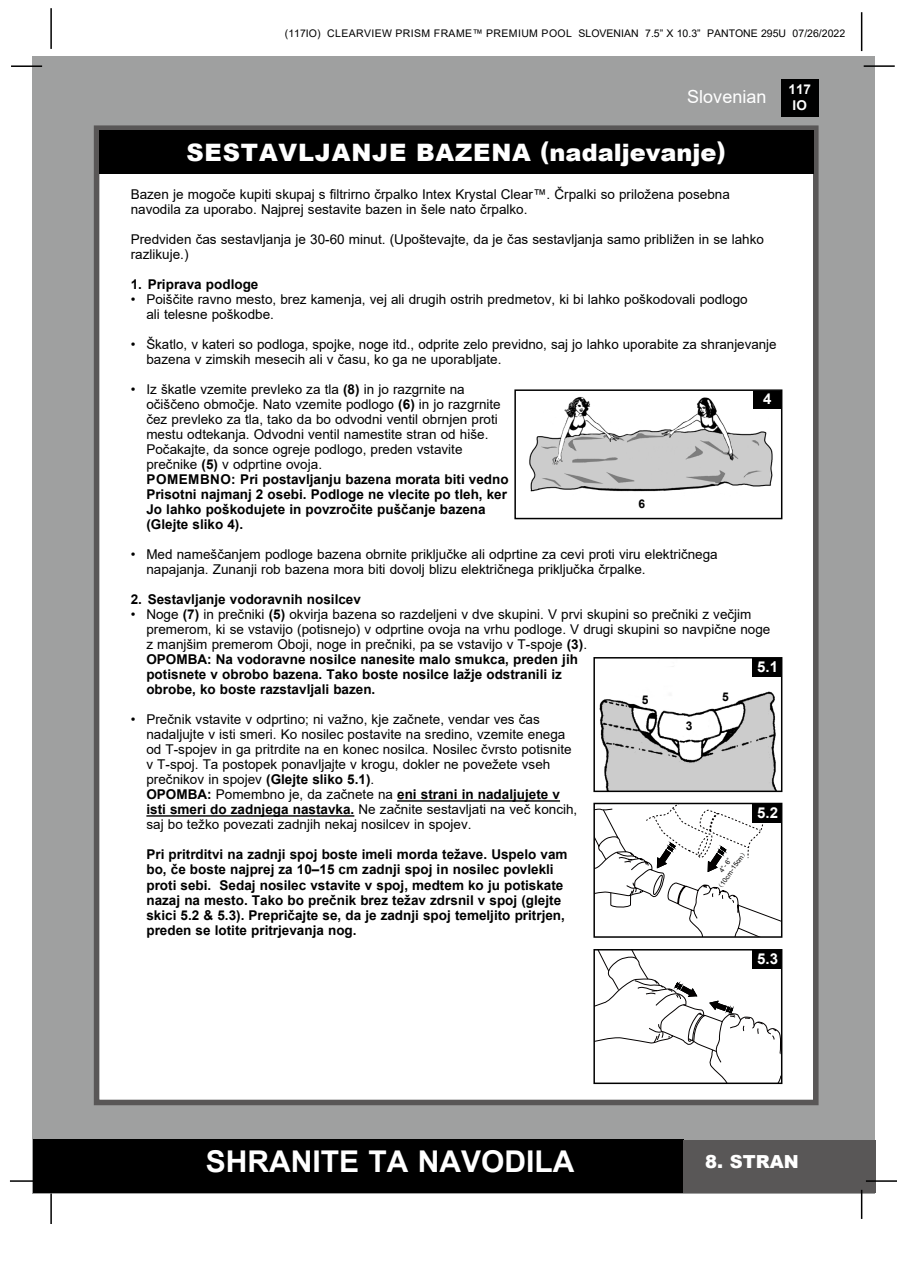
<style>
.page{position:relative;width:897px;height:1264px;background:#fff}
.page>*{position:absolute;margin:0;border:0;box-sizing:border-box;transform-origin:0 0}
.t1{font:700 30px "Arial";color:#fff}
.t2{font:900 24px "Arial";letter-spacing:.035em;color:#fff}
.t3{font:18px "Arial";color:#fff}
.t4{font:900 18px "Arial";color:#fff}
.t5{font:700 15px "Arial";color:#fff}
.t6{font:13.5px/15px "Arial";color:#000}
.t7{font:700 13.5px/15px "Arial";color:#000}
.t8{font:700 13.5px/16.2px "Arial";color:#fff;text-align:center}
.t9{font:700 12px "Arial";color:#000}
.t10{font:10.5px "Arial";color:#000}
.t11{font:6.75px "Arial";color:#000}
.s1{font-weight:700}
.s2{font-family:"Adobe Song Std Light GBK EUC H"}
</style>
<div class="page">
<div style="left:33px;top:56px;width:842px;height:1137px;background:#9fa0a0"></div>
<div style="left:780px;top:79px;width:38px;height:38px;background:#000"></div>
<hr style="left:863px;top:65px;width:31px;height:2px;background:#000">
<hr style="left:50px;top:8px;width:2px;height:41px;background:#000">
<hr style="left:860px;top:12px;width:2px;height:39px;background:#000">
<div style="left:33px;top:1140px;width:650px;height:53px;background:#000"></div>
<div style="left:682px;top:1140px;width:193px;height:53px;background:#595757"></div>
<hr style="left:865px;top:1180px;width:31px;height:1px;background:#000">
<hr style="left:860px;top:1189px;width:2px;height:30px;background:#000">
<hr style="left:50px;top:1193px;width:2px;height:31px;background:#000">
<hr style="left:10px;top:1180px;width:31px;height:1px;background:#000">
<hr style="left:11px;top:65px;width:31px;height:2px;background:#000">
<div style="left:94px;top:125px;width:724px;height:980px;background:#fff;border:6px solid #595757"></div>
<div style="left:99px;top:130px;width:714px;height:44px;background:#000"></div>
<hr style="left:397px;top:800px;width:163px;height:1px;background:#000">
<hr style="left:146px;top:815px;width:208px;height:1px;background:#000">
<img style="left:529px;top:397px;width:250px;height:95px">
<div style="left:514px;top:389px;width:268px;height:130px;border:2px solid #000"></div>
<div style="left:753px;top:391px;width:28px;height:17px;background:#000"></div>
<svg style="left:596px;top:805px;width:183px;height:129px"></svg>
<div style="left:593px;top:802px;width:189px;height:135px;border:2px solid #000"></div>
<div style="left:752px;top:804px;width:28px;height:18px;background:#000"></div>
<svg style="left:596px;top:952px;width:183px;height:129px"></svg>
<div style="left:593px;top:949px;width:189px;height:135px;border:2px solid #000"></div>
<div style="left:752px;top:950px;width:28px;height:18px;background:#000"></div>
<img style="left:599px;top:666px;width:180px;height:123px">
<div style="left:593px;top:657px;width:189px;height:135px;border:2px solid #000"></div>
<div style="left:752px;top:658px;width:28px;height:18px;background:#000"></div>
<p class="t10" style="left:285px;top:26px;width:561px">(117IO) CLEARVIEW PRISM FRAME™ PREMIUM POOL SLOVENIAN 7.5” X 10.3” PANTONE 295U 07/26/2022</p>
<h3 class="t3" style="left:687px;top:84px;width:81px">Slovenian</h3>
<p class="t8" style="left:788px;top:81px;width:24px">117<br>IO</p>
<h2 class="t2" style="left:186px;top:135px;width:541px">SESTAVLJANJE BAZENA (nadaljevanje)</h2>
<p class="t6" style="left:131px;top:187px;width:600px">Bazen je mogoče kupiti skupaj s filtrirno črpalko Intex Krystal Clear™. Črpalki so priložena posebna navodila za uporabo. Najprej sestavite bazen in šele nato črpalko.</p>
<p class="t6" style="left:131px;top:232px;width:634px">Predviden čas sestavljanja je 30-60 minut. (Upoštevajte, da je čas sestavljanja samo približen in se lahko razlikuje.)</p>
<p class="t7" style="left:131px;top:277px;width:129px">1. Priprava podloge</p>
<p class="t6" style="left:146px;top:292px;width:603px;text-indent:-16px">• Poiščite ravno mesto, brez kamenja, vej ali drugih ostrih predmetov, ki bi lahko poškodovali podlogo ali telesne poškodbe.</p>
<p class="t6" style="left:146px;top:337px;width:631px;text-indent:-16px">• Škatlo, v kateri so podloga, spojke, noge itd., odprite zelo previdno, saj jo lahko uporabite za shranjevanje bazena v zimskih mesecih ali v času, ko ga ne uporabljate.</p>
<p class="t6" style="left:146px;top:382px;width:364px;text-indent:-16px">• Iz škatle vzemite prevleko za tla <span class="s1">(8)</span> in jo razgrnite na očiščeno območje. Nato vzemite podlogo <span class="s1">(6)</span> in jo razgrnite čez prevleko za tla, tako da bo odvodni ventil obrnjen proti mestu odtekanja. Odvodni ventil namestite stran od hiše.<br>Počakajte, da sonce ogreje podlogo, preden vstavite prečnike <span class="s1">(5)</span> v odprtine ovoja.<br><span class="s1">POMEMBNO: Pri postavljanju bazena morata biti vedno Prisotni najmanj 2 osebi. Podloge ne vlecite po tleh, ker Jo lahko poškodujete in povzročite puščanje bazena (Glejte sliko 4).</span></p>
<p class="t6" style="left:146px;top:547px;width:573px;text-indent:-16px">• Med nameščanjem podloge bazena obrnite priključke ali odprtine za cevi proti viru električnega napajanja. Zunanji rob bazena mora biti dovolj blizu električnega priključka črpalke.</p>
<p class="t7" style="left:131px;top:592px;width:232px">2. Sestavljanje vodoravnih nosilcev</p>
<p class="t6" style="left:146px;top:607px;width:625px;text-indent:-16px">• Noge <span class="s1">(7)</span> in prečniki <span class="s1">(5)</span> okvirja bazena so razdeljeni v dve skupini. V prvi skupini so prečniki z večjim premerom, ki se vstavijo (potisnejo) v odprtine ovoja na vrhu podloge. V drugi skupini so navpične noge z manjšim premerom Oboji, noge in prečniki, pa se vstavijo v T-spoje <span class="s1">(3)</span>.<br><span class="s1">OPOMBA: Na vodoravne nosilce nanesite malo smukca, preden jih<br>potisnete v obrobo bazena. Tako boste nosilce lažje odstranili iz<br>obrobe, ko boste razstavljali bazen.</span></p>
<p class="t6" style="left:146px;top:712px;width:432px;text-indent:-16px">• Prečnik vstavite v odprtino; ni važno, kje začnete, vendar ves čas nadaljujte v isti smeri. Ko nosilec postavite na sredino, vzemite enega od T-spojev in ga pritrdite na en konec nosilca. Nosilec čvrsto potisnite v T-spoj. Ta postopek ponavljajte v krogu, dokler ne povežete vseh prečnikov in spojev <span class="s1">(Glejte sliko 5.1)</span>.<br><span class="s1">OPOMBA:</span> Pomembno je, da začnete na <span class="s1">eni strani in nadaljujete v isti smeri do zadnjega nastavka.</span> Ne začnite sestavljati na več koncih, saj bo težko povezati zadnjih nekaj nosilcev in spojev.</p>
<p class="t7" style="left:146px;top:847px;width:422px">Pri pritrditvi na zadnji spoj boste imeli morda težave. Uspelo vam bo, če boste najprej za 10–15 cm zadnji spoj in nosilec povlekli proti sebi. Sedaj nosilec vstavite v spoj, medtem ko ju potiskate nazaj na mesto. Tako bo prečnik brez težav zdrsnil v spoj (glejte skici 5.2 &amp; 5.3). Prepričajte se, da je zadnji spoj temeljito pritrjen, preden se lotite pritrjevanja nog.</p>
<p class="t5" style="left:763px;top:388px;width:10px">4</p>
<p class="t9" style="left:638px;top:495px;width:8px">6</p>
<p class="t5" style="left:757px;top:656px;width:22px">5.1</p>
<p class="t9" style="left:722px;top:688px;width:8px">5</p>
<p class="t9" style="left:641px;top:691px;width:8px">5</p>
<p class="t9" style="left:686px;top:717px;width:8px">3</p>
<p class="t5" style="left:757px;top:802px;width:22px">5.2</p>
<p class="t11" style="left:714px;top:887px;width:50px;rotate:-55deg"><span class="s2">（</span>10cm-15cm<span class="s2">）</span></p>
<p class="t11" style="left:716px;top:869px;width:18px;rotate:-55deg">4”- 6”</p>
<p class="t5" style="left:757px;top:948px;width:22px">5.3</p>
<h1 class="t1" style="left:206px;top:1140px;width:370px">SHRANITE TA NAVODILA</h1>
<h3 class="t4" style="left:705px;top:1149px;width:95px">8. STRAN</h3>
</div>
